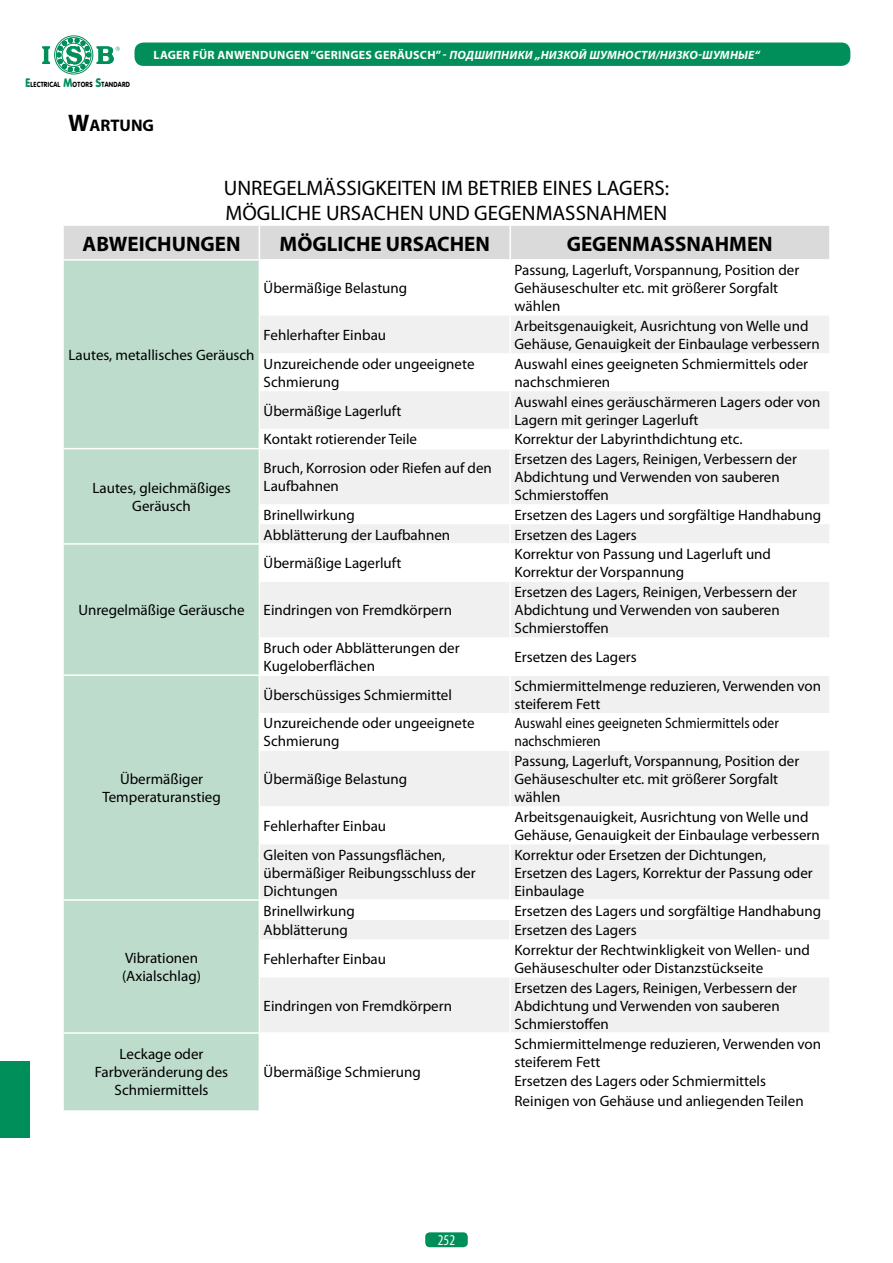
<style>
.page{position:relative;width:893px;height:1263px;background:#fff}
.page>*{position:absolute;margin:0;border:0;box-sizing:border-box;transform-origin:0 0}
.t1{font:21px/25.2px "Myriad Pro";color:#000}
.t2{font:700 21px "Myriad Pro";color:#000}
.t3{font:700 16.8px "Myriad Pro";color:#000}
.t4{font:15px/18px "Myriad Pro";color:#000}
.t5{font:15px/18px "Myriad Pro";color:#000;scale:.9 1}
.t6{font:condensed 15px "Myriad Pro";color:#fff}
.t7{font:italic 700 12px "Myriad Pro";letter-spacing:.02em;color:#fff}
.t8{font:900 7.35px "VAG Rounded";letter-spacing:.045em;color:#000;scale:.85 1}
.s1{font-size:12.15px;color:#008f5a}
.s2{font-style:normal}
.s3{font-size:24px}
</style>
<div class="page">
<div style="left:0;top:1061px;width:30px;height:77px;background:#008f5a"></div>
<svg style="left:42px;top:35px;width:78px;height:40px"></svg>
<div style="left:135px;top:43px;width:715px;height:23px;background:#008f5a;border-radius:9px"></div>
<div style="left:425px;top:1232px;width:43px;height:15px;background:#008f5a;border-radius:4px"></div>
<div style="left:64px;top:316px;width:195px;height:794px;background:#bddccc"></div>
<svg style="left:64px;top:226px;width:765px;height:90px"></svg>
<div style="left:260px;top:316px;width:569px;height:37px;background:#f0f0f0"></div>
<svg style="left:260px;top:391px;width:569px;height:641px;fill:#f0f0f0"></svg>
<div style="left:64px;top:449px;width:195px;height:450px;background:#bddccc"></div>
<hr style="left:64px;top:259px;width:195px;height:2px;background:#fff">
<hr style="left:259px;top:261px;width:1px;height:55px;background:#fff">
<hr style="left:259px;top:259px;width:251px;height:2px;background:#fff">
<hr style="left:509px;top:261px;width:2px;height:55px;background:#fff">
<hr style="left:509px;top:316px;width:2px;height:37px;background:#fff">
<hr style="left:259px;top:226px;width:1px;height:33px;background:#fff">
<hr style="left:509px;top:226px;width:2px;height:33px;background:#fff">
<hr style="left:510px;top:259px;width:319px;height:2px;background:#fff">
<hr style="left:510px;top:448px;width:319px;height:1px;background:#fff">
<hr style="left:510px;top:543px;width:319px;height:2px;background:#fff">
<hr style="left:510px;top:674px;width:319px;height:2px;background:#fff">
<hr style="left:64px;top:899px;width:195px;height:2px;background:#fff">
<hr style="left:259px;top:899px;width:251px;height:2px;background:#fff">
<hr style="left:510px;top:899px;width:319px;height:2px;background:#fff">
<hr style="left:64px;top:1032px;width:195px;height:2px;background:#fff">
<hr style="left:509px;top:391px;width:2px;height:38px;background:#fff">
<svg style="left:509px;top:429px;width:2px;height:19px"></svg>
<hr style="left:64px;top:448px;width:195px;height:1px;background:#fff">
<hr style="left:259px;top:448px;width:251px;height:1px;background:#fff">
<hr style="left:509px;top:449px;width:2px;height:55px;background:#fff">
<hr style="left:509px;top:504px;width:2px;height:20px;background:#fff">
<svg style="left:509px;top:524px;width:2px;height:19px"></svg>
<hr style="left:64px;top:543px;width:195px;height:2px;background:#fff">
<hr style="left:259px;top:543px;width:251px;height:2px;background:#fff">
<hr style="left:509px;top:545px;width:2px;height:37px;background:#fff">
<hr style="left:509px;top:582px;width:2px;height:55px;background:#fff">
<hr style="left:509px;top:637px;width:2px;height:37px;background:#fff">
<hr style="left:64px;top:674px;width:195px;height:2px;background:#fff">
<hr style="left:259px;top:674px;width:251px;height:2px;background:#fff">
<hr style="left:509px;top:676px;width:2px;height:37px;background:#fff">
<hr style="left:509px;top:713px;width:2px;height:38px;background:#fff">
<hr style="left:509px;top:751px;width:2px;height:55px;background:#fff">
<hr style="left:509px;top:806px;width:2px;height:38px;background:#fff">
<hr style="left:509px;top:844px;width:2px;height:55px;background:#fff">
<svg style="left:509px;top:901px;width:2px;height:38px"></svg>
<hr style="left:509px;top:939px;width:2px;height:38px;background:#fff">
<hr style="left:509px;top:977px;width:2px;height:55px;background:#fff">
<p class="t8" style="left:26px;top:80px;width:124px"><span class="s1">E</span>LECTRICAL <span class="s1">M</span>OTORS <span class="s1">S</span>TANDARD</p>
<p class="t7" style="left:154px;top:47px;width:608px"><span class="s2">LAGER FÜR ANWENDUNGEN “GERINGES GERÄUSCH” -</span> ПОДШИПНИКИ „НИЗКОЙ ШУМНОСТИ/НИЗКО-ШУМНЫЕ“</p>
<p class="t3" style="left:68px;top:115px;width:88px"><span class="s3">W</span>ARTUNG</p>
<h1 class="t1" style="left:224px;top:175px;width:447px">UNREGELMÄSSIGKEITEN IM BETRIEB EINES LAGERS:<br>MÖGLICHE URSACHEN UND GEGENMASSNAHMEN</h1>
<h1 class="t2" style="left:83px;top:230px;width:77px">ABWEICHUNGEN</h1>
<h1 class="t2" style="left:280px;top:230px;width:78px">MÖGLICHE</h1>
<h1 class="t2" style="left:386px;top:230px;width:52px">URSACHEN</h1>
<h1 class="t2" style="left:567px;top:230px;width:14px">GEGEN</h1>
<h1 class="t2" style="left:632px;top:230px;width:69px">MASSNAH</h1>
<h1 class="t2" style="left:729px;top:230px;width:31px">MEN</h1>
<p class="t4" style="left:69px;top:346px;width:188px">Lautes, metallisches Geräusch</p>
<p class="t4" style="left:92px;top:479px;width:140px;text-align:center">Lautes, gleichmäßiges<br>Geräusch</p>
<p class="t4" style="left:78px;top:601px;width:168px">Unregelmäßige Geräusche</p>
<p class="t4" style="left:102px;top:770px;width:120px;text-align:center">Übermäßiger<br>Temperaturanstieg</p>
<p class="t4" style="left:122px;top:949px;width:80px">Vibrationen (Axialschlag)</p>
<p class="t4" style="left:95px;top:1045px;width:135px;text-align:center">Leckage oder<br>Farbveränderung des<br>Schmiermittels</p>
<p class="t4" style="left:264px;top:280px;width:145px">Übermäßige Belastung</p>
<p class="t4" style="left:514px;top:262px;width:286px">Passung, Lagerluft, Vorspannung, Position der<br>Gehäuseschulter etc. mit größerer Sorgfalt wählen</p>
<p class="t4" style="left:264px;top:326px;width:124px">Fehlerhafter Einbau</p>
<p class="t4" style="left:514px;top:317px;width:307px">Arbeitsgenauigkeit, Ausrichtung von Welle und<br>Gehäuse, Genauigkeit der Einbaulage verbessern</p>
<p class="t4" style="left:264px;top:355px;width:212px">Unzureichende oder ungeeignete<br>Schmierung</p>
<p class="t4" style="left:514px;top:355px;width:295px">Auswahl eines geeigneten Schmiermittels oder nachschmieren</p>
<p class="t4" style="left:264px;top:402px;width:139px">Übermäßige Lagerluft</p>
<p class="t4" style="left:514px;top:393px;width:307px">Auswahl eines geräuschärmeren Lagers oder von<br>Lagern mit geringer Lagerluft</p>
<p class="t4" style="left:264px;top:431px;width:155px">Kontakt rotierender Teile</p>
<p class="t4" style="left:514px;top:431px;width:229px">Korrektur der Labyrinthdichtung etc.</p>
<p class="t4" style="left:264px;top:459px;width:230px">Bruch, Korrosion oder Riefen auf den<br>Laufbahnen</p>
<p class="t4" style="left:514px;top:450px;width:284px">Ersetzen des Lagers, Reinigen, Verbessern der<br>Abdichtung und Verwenden von sauberen<br>Schmierstoffen</p>
<p class="t4" style="left:264px;top:506px;width:93px">Brinellwirkung</p>
<p class="t4" style="left:514px;top:506px;width:308px">Ersetzen des Lagers und sorgfältige Handhabung</p>
<p class="t4" style="left:264px;top:526px;width:188px">Abblätterung der Laufbahnen</p>
<p class="t4" style="left:514px;top:526px;width:124px">Ersetzen des Lagers</p>
<p class="t4" style="left:264px;top:555px;width:139px">Übermäßige Lagerluft</p>
<p class="t4" style="left:514px;top:546px;width:258px">Korrektur von Passung und Lagerluft und<br>Korrektur der Vorspannung</p>
<p class="t4" style="left:264px;top:601px;width:190px">Eindringen von Fremdkörpern</p>
<p class="t4" style="left:514px;top:583px;width:284px">Ersetzen des Lagers, Reinigen, Verbessern der<br>Abdichtung und Verwenden von sauberen<br>Schmierstoffen</p>
<p class="t4" style="left:264px;top:639px;width:197px">Bruch oder Abblätterungen der<br>Kugeloberflächen</p>
<p class="t4" style="left:514px;top:648px;width:124px">Ersetzen des Lagers</p>
<p class="t4" style="left:264px;top:686px;width:190px">Überschüssiges Schmiermittel</p>
<p class="t4" style="left:514px;top:677px;width:308px">Schmiermittelmenge reduzieren, Verwenden von steiferem Fett</p>
<p class="t4" style="left:264px;top:715px;width:212px">Unzureichende oder ungeeignete<br>Schmierung</p>
<p class="t5" style="left:514px;top:715px;width:295px">Auswahl eines geeigneten Schmiermittels oder nachschmieren</p>
<p class="t4" style="left:264px;top:770px;width:145px">Übermäßige Belastung</p>
<p class="t4" style="left:514px;top:752px;width:286px">Passung, Lagerluft, Vorspannung, Position der<br>Gehäuseschulter etc. mit größerer Sorgfalt wählen</p>
<p class="t4" style="left:264px;top:817px;width:124px">Fehlerhafter Einbau</p>
<p class="t4" style="left:514px;top:808px;width:307px">Arbeitsgenauigkeit, Ausrichtung von Welle und<br>Gehäuse, Genauigkeit der Einbaulage verbessern</p>
<p class="t4" style="left:264px;top:846px;width:214px">Gleiten von Passungsflächen, übermäßiger Reibungsschluss der<br>Dichtungen</p>
<p class="t4" style="left:514px;top:846px;width:300px">Korrektur oder Ersetzen der Dichtungen,<br>Ersetzen des Lagers, Korrektur der Passung oder<br>Einbaulage</p>
<p class="t4" style="left:264px;top:902px;width:93px">Brinellwirkung</p>
<p class="t4" style="left:514px;top:902px;width:308px">Ersetzen des Lagers und sorgfältige Handhabung</p>
<p class="t4" style="left:264px;top:921px;width:86px">Abblätterung</p>
<p class="t4" style="left:514px;top:921px;width:124px">Ersetzen des Lagers</p>
<p class="t4" style="left:264px;top:950px;width:124px">Fehlerhafter Einbau</p>
<p class="t4" style="left:514px;top:941px;width:297px">Korrektur der Rechtwinkligkeit von Wellen- und<br>Gehäuseschulter oder Distanzstückseite</p>
<p class="t4" style="left:264px;top:997px;width:190px">Eindringen von Fremdkörpern</p>
<p class="t4" style="left:514px;top:979px;width:284px">Ersetzen des Lagers, Reinigen, Verbessern der<br>Abdichtung und Verwenden von sauberen<br>Schmierstoffen</p>
<p class="t4" style="left:264px;top:1063px;width:159px">Übermäßige Schmierung</p>
<p class="t4" style="left:514px;top:1035px;width:308px">Schmiermittelmenge reduzieren, Verwenden von steiferem Fett</p>
<p class="t4" style="left:514px;top:1072px;width:291px;line-height:19.8px">Ersetzen des Lagers oder Schmiermittels<br>Reinigen von Gehäuse und anliegenden Teilen</p>
<p class="t6" style="left:438px;top:1230px;width:19px">252</p>
</div>
